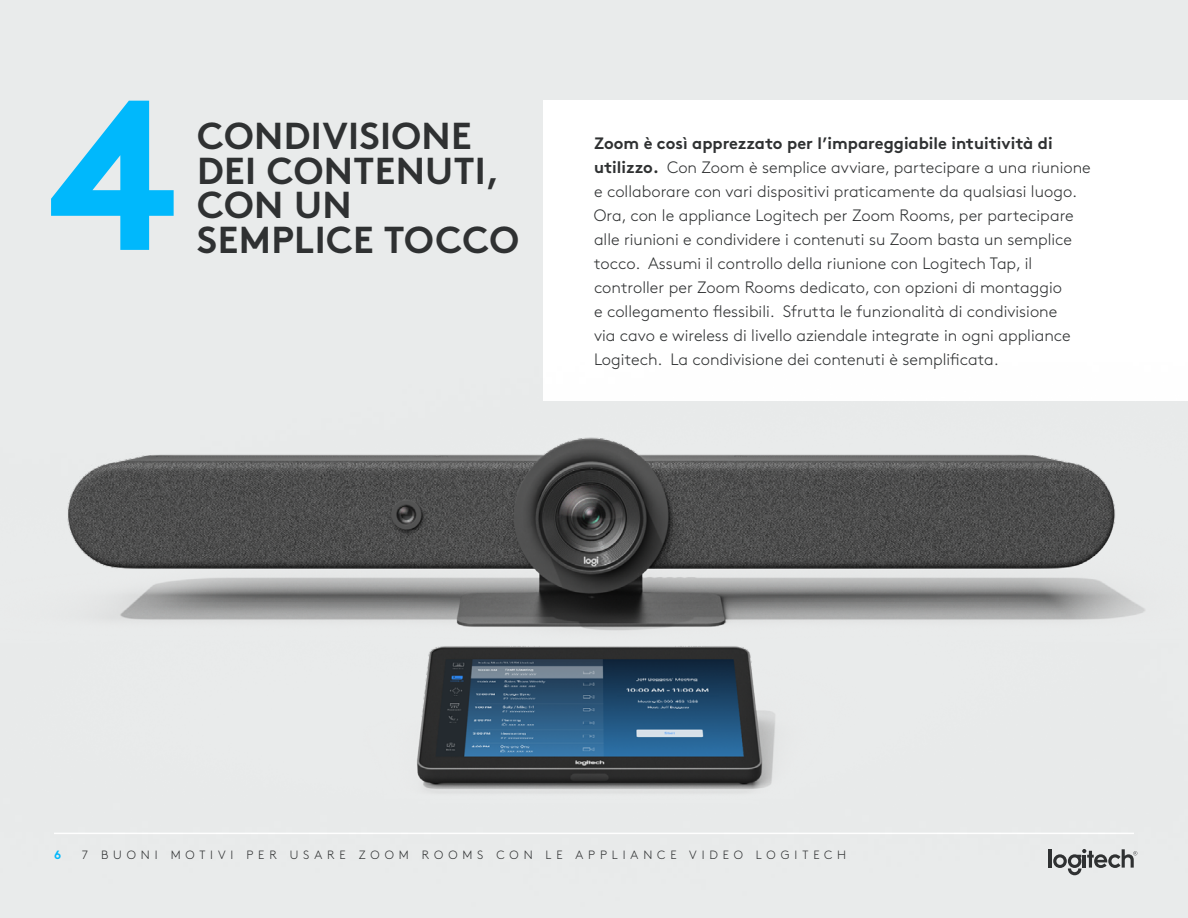
<style>
.page{position:relative;width:1188px;height:918px;background:#e9ebeb}
.page>*{position:absolute;margin:0;border:0;box-sizing:border-box;transform-origin:0 0}
.t1{font:700 213.15px "Brown Pro";color:#00b8fc}
.t2{font:700 37.5px/34.5px "Brown Pro";letter-spacing:.01em;color:#2f3132}
.t3{font:300 16.5px/24px "Brown Pro";color:#2f3132}
.t4{font:300 12px "Brown Pro";letter-spacing:.41em;color:#2f3132}
.t5{font:700 12px "Brown Pro";color:#00b8fc}
.s1{font-weight:700}
</style>
<div class="page">
<div style="left:544px;top:100px;width:644px;height:301px;background:#fff"></div>
<img style="left:54px;top:362px;width:1091px;height:514px">
<h1 class="t1" style="left:47px;top:3px;width:133px">4</h1>
<h2 class="t2" style="left:197px;top:115px;width:323px">CONDIVISIONE<br>DEI CONTENUTI,<br>CON UN<br>SEMPLICE TOCCO</h2>
<p class="t3" style="left:594px;top:130px;width:498px"><span class="s1">Zoom è così apprezzato per l’impareggiabile intuitività di utilizzo.</span> Con Zoom è semplice avviare, partecipare a una riunione e collaborare con vari dispositivi praticamente da qualsiasi luogo.<br>Ora, con le appliance Logitech per Zoom Rooms, per partecipare alle riunioni e condividere i contenuti su Zoom basta un semplice tocco. Assumi il controllo della riunione con Logitech Tap, il controller per Zoom Rooms dedicato, con opzioni di montaggio<br>e collegamento flessibili. Sfrutta le funzionalità di condivisione<br>via cavo e wireless di livello aziendale integrate in ogni appliance Logitech. La condivisione dei contenuti è semplificata.</p>
<p class="t5" style="left:54px;top:845px;width:9px">6</p>
<p class="t4" style="left:82px;top:846px;width:766px">7 BUONI MOTIVI PER USARE ZOOM ROOMS CON LE APPLIANCE VIDEO LOGITECH</p>
</div>
